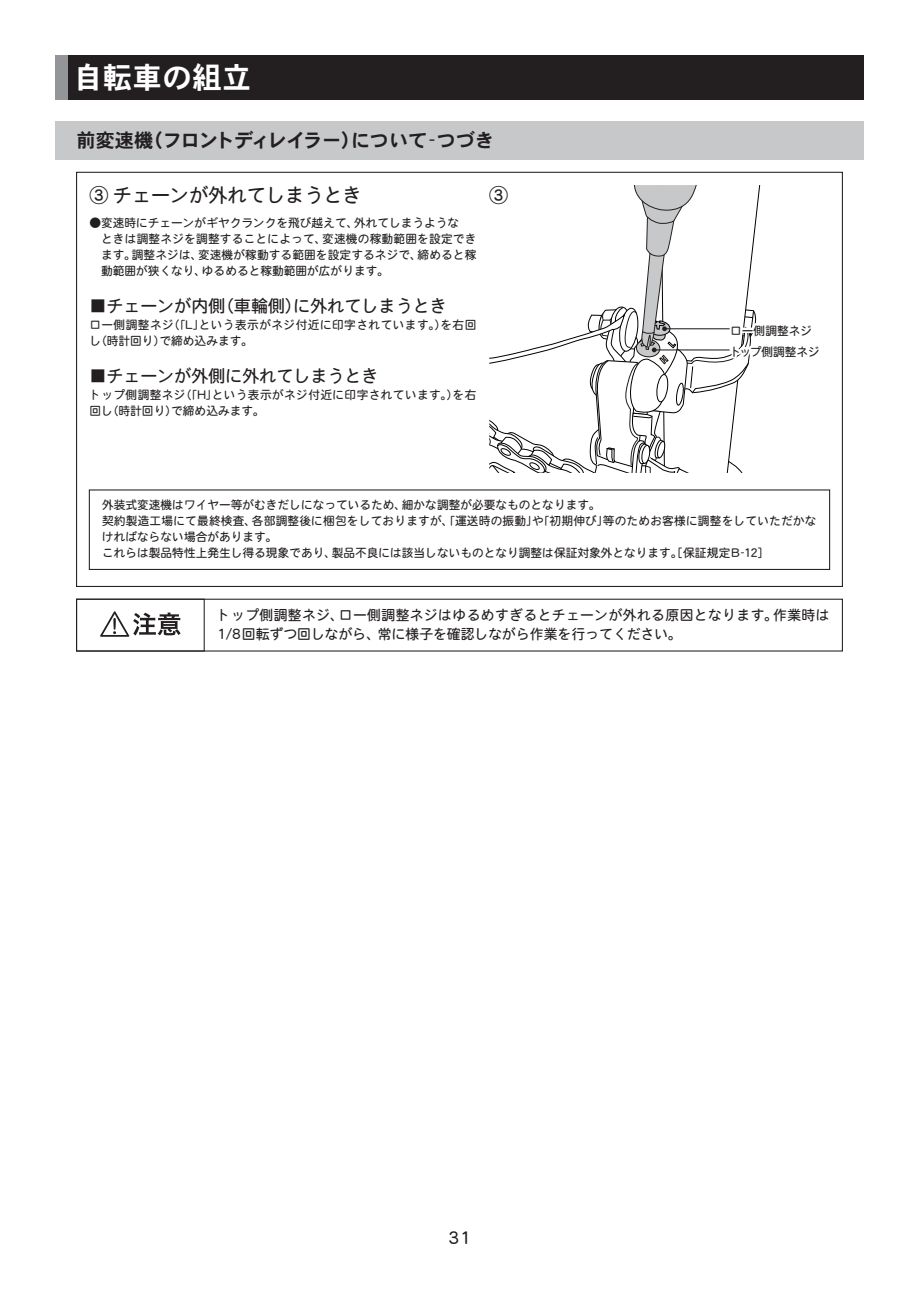
<style>
.page{position:relative;width:919px;height:1289px;background:#fff}
.page>*{position:absolute;margin:0;border:0;box-sizing:border-box;transform-origin:0 0}
.t1{font:29.7px "DFHS Gothic W7 WINP RKSJ H";color:#fff}
.t2{font:19.2px "DFHS Gothic W7 WINP RKSJ H";color:#231f20}
.t3{font:19.2px "DFHS Maru Gothic W4 WINP RKSJ H";color:#231f20}
.t4{font:16.95px "DFHS Maru Gothic W4 WINP RKSJ H";color:#231f20}
.t5{font:13.8px/19.2px "DFHS Maru Gothic W4 WINP RKSJ H";letter-spacing:.025em;color:#231f20}
.t6{font:11.7px/16.2px "DFHS Maru Gothic W4 WINP RKSJ H";color:#231f20}
.t7{font:11.7px/16.2px "DFHS Maru Gothic W4 WINP RKSJ H";letter-spacing:.035em;color:#231f20}
</style>
<div class="page">
<div style="left:55px;top:55px;width:808px;height:45px;background:#231f20"></div>
<div style="left:55px;top:55px;width:13px;height:45px;background:#939598"></div>
<div style="left:55px;top:121px;width:808px;height:38px;background:#c7c8ca"></div>
<svg style="left:489px;top:185px;width:272px;height:288px"></svg>
<div style="left:76px;top:598px;width:766px;height:53px;border:1px solid #231f20"></div>
<div style="left:89px;top:489px;width:741px;height:81px;border:1px solid #231f20"></div>
<div style="left:76px;top:598px;width:129px;height:53px;border:1px solid #231f20"></div>
<svg style="left:100px;top:611px;width:81px;height:25px"></svg>
<h1 class="t1" style="left:73px;top:62px;width:180px">自転車の組立</h1>
<h2 class="t2" style="left:77px;top:130px;width:419px">前変速機（フロントディレイラー）について-つづき</h2>
<h2 class="t3" style="left:89px;top:185px;width:274px">③ チェーンが外れてしまうとき</h2>
<h2 class="t3" style="left:489px;top:185px;width:21px">③</h2>
<p class="t6" style="left:89px;top:214px;width:388px">●変速時にチェーンがギヤクランクを飛び越えて、外れてしまうような<br>　ときは調整ネジを調整することによって、変速機の稼動範囲を設定でき　ます。調整ネジは、変速機が稼動する範囲を設定するネジで、締めると稼　動範囲が狭くなり、ゆるめると稼動範囲が広がります。</p>
<h3 class="t4" style="left:89px;top:297px;width:359px">■チェーンが内側（車輪側）に外れてしまうとき</h3>
<p class="t7" style="left:89px;top:316px;width:388px">ロー側調整ネジ（「L」という表示がネジ付近に印字されています。）を右回し（時計回り）で締め込みます。</p>
<h3 class="t4" style="left:89px;top:367px;width:291px">■チェーンが外側に外れてしまうとき</h3>
<p class="t7" style="left:89px;top:386px;width:388px">トップ側調整ネジ（「H」という表示がネジ付近に印字されています。）を右回し（時計回り）で締め込みます。</p>
<p class="t6" style="left:730px;top:322px;width:83px">ロー側調整ネジ</p>
<p class="t6" style="left:730px;top:343px;width:91px">トップ側調整ネジ</p>
<p class="t6" style="left:102px;top:496px;width:716px">外装式変速機はワイヤー等がむきだしになっているため、細かな調整が必要なものとなります。<br>契約製造工場にて最終検査、各部調整後に梱包をしておりますが、「運送時の振動」や「初期伸び」等のためお客様に調整をしていただかなければならない場合があります。<br>これらは製品特性上発生し得る現象であり、製品不良には該当しないものとなり調整は保証対象外となります。[保証規定B-12]</p>
<p class="t5" style="left:217px;top:605px;width:614px">トップ側調整ネジ、ロー側調整ネジはゆるめすぎるとチェーンが外れる原因となります。作業時は<br>1/8回転ずつ回しながら、常に様子を確認しながら作業を行ってください。</p>
<h3 class="t4" style="left:448px;top:1229px;width:23px">31</h3>
</div>
